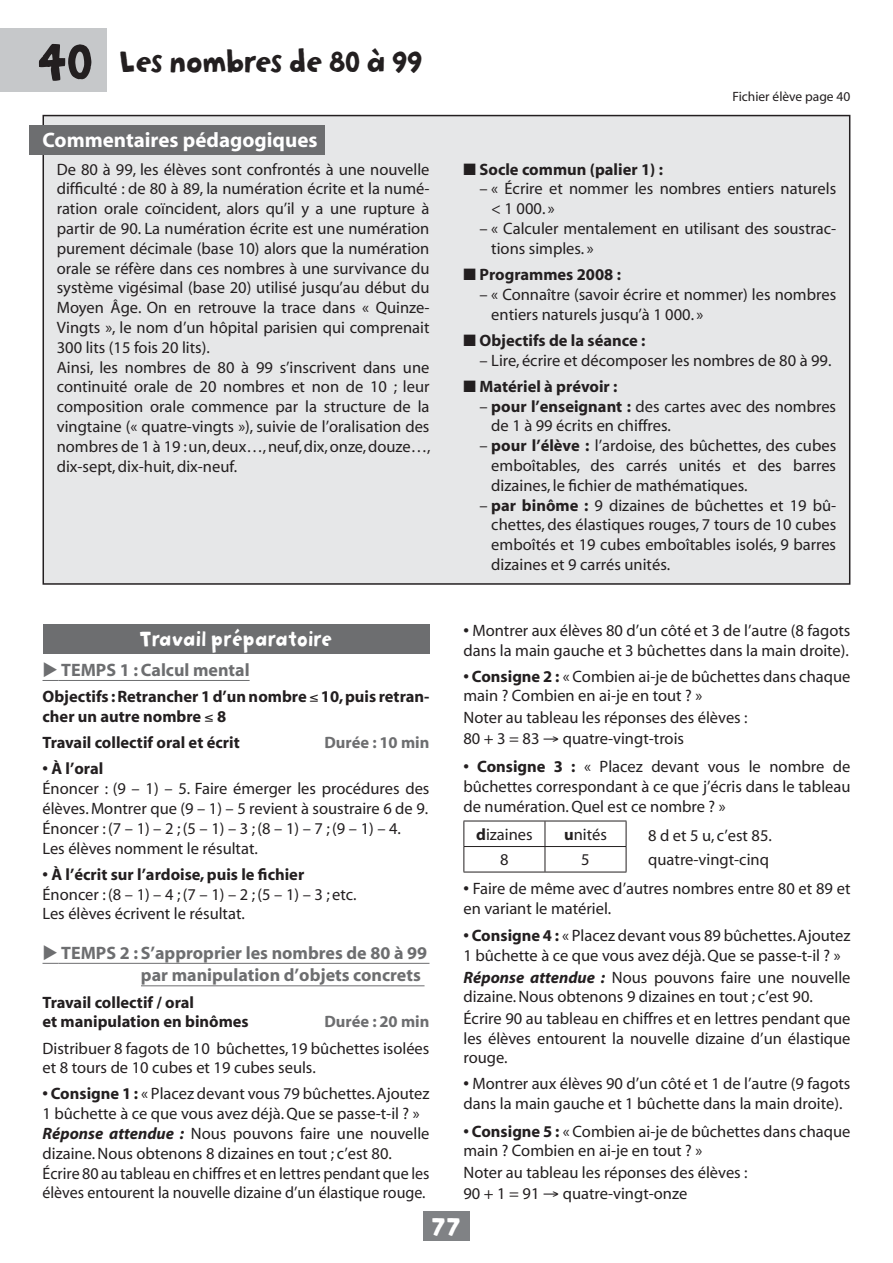
<style>
.page{position:relative;width:893px;height:1263px;background:#fff}
.page>*{position:absolute;margin:0;border:0;box-sizing:border-box;transform-origin:0 0}
.t1{font:60px "Slappy Inline";color:#231f20}
.t2{font:34.5px "Slappy Inline";letter-spacing:-.04em;color:#231f20}
.t3{font:28.5px "Slappy Inline";color:#fff}
.t4{font:24px "Slappy Inline";letter-spacing:-.02em;color:#fff;scale:.92 1}
.t5{font:700 21px "Myriad";color:#fff}
.t6{font:700 18px/22.5px "Myriad";color:#6d6e70}
.t7{font:16.5px/19.8px "Myriad";color:#231f20}
.t8{font:700 16.5px/19.8px "Myriad";color:#231f20}
.t9{font:700 16.5px "Myriad";color:#6d6e70}
.t10{font:13.5px "Myriad";color:#231f20}
.s1{font-weight:700}
.s2{font-weight:700;font-style:italic}
</style>
<div class="page">
<div style="left:43px;top:116px;width:807px;height:468px;background:#e6e7e8"></div>
<hr style="left:58px;top:680px;width:192px;height:1px;background:#6d6e70">
<hr style="left:58px;top:963px;width:371px;height:1px;background:#6d6e70">
<hr style="left:141px;top:985px;width:284px;height:1px;background:#6d6e70">
<div style="left:43px;top:624px;width:386px;height:29px;background:#6d6e70"></div>
<hr style="left:463px;top:821px;width:82px;height:1px;background:#231f20">
<hr style="left:545px;top:821px;width:81px;height:1px;background:#231f20">
<hr style="left:463px;top:846px;width:82px;height:1px;background:#231f20">
<svg style="left:463px;top:821px;width:1px;height:51px"></svg>
<hr style="left:545px;top:846px;width:81px;height:1px;background:#231f20">
<svg style="left:545px;top:821px;width:1px;height:51px"></svg>
<svg style="left:626px;top:821px;width:1px;height:51px"></svg>
<hr style="left:463px;top:872px;width:163px;height:1px;background:#231f20">
<div style="left:0;top:28px;width:106px;height:64px;background:#c6c8ca"></div>
<div style="left:30px;top:125px;width:295px;height:30px;background:#6d6e70"></div>
<div style="left:423px;top:1211px;width:47px;height:30px;background:#808285"></div>
<svg style="left:43px;top:680px;width:15px;height:1px"></svg>
<svg style="left:43px;top:962px;width:15px;height:2px"></svg>
<h1 class="t1" style="left:37px;top:24px;width:60px">40</h1>
<h2 class="t2" style="left:119px;top:40px;width:306px">Les nombres de 80 à 99</h2>
<p class="t5" style="left:43px;top:132px;width:277px">Commentaires pédagogiques</p>
<p class="t10" style="left:732px;top:91px;width:119px">Fichier élève page 40</p>
<p class="t7" style="left:57px;top:160px;width:375px">De 80 à 99, les élèves sont confrontés à une nouvelle difficulté : de 80 à 89, la numération écrite et la numé&shy;ration orale coïncident, alors qu’il y a une rupture à partir de 90. La numération écrite est une numération purement décimale (base 10) alors que la numération orale se réfère dans ces nombres à une survivance du système vigésimal (base 20) utilisé jusqu’au début du Moyen Âge. On en retrouve la trace dans « Quinze-Vingts », le nom d’un hôpital parisien qui comprenait 300 lits (15 fois 20 lits).<br>Ainsi, les nombres de 80 à 99 s’inscrivent dans une continuité orale de 20 nombres et non de 10 ; leur composition orale commence par la structure de la vingtaine (« quatre-vingts »), suivie de l’oralisation des nombres de 1 à 19 : un, deux…, neuf, dix, onze, douze…, dix-sept, dix-huit, dix-neuf.</p>
<p class="t8" style="left:463px;top:160px;width:201px">■ Socle commun (palier 1) :</p>
<p class="t7" style="left:491px;top:180px;width:346px;text-indent:-12px">– « Écrire et nommer les nombres entiers naturels &lt; 1 000. »</p>
<p class="t7" style="left:491px;top:220px;width:346px;text-indent:-12px">– « Calculer mentalement en utilisant des soustrac&shy;tions simples. »</p>
<p class="t8" style="left:463px;top:266px;width:159px">■ Programmes 2008 :</p>
<p class="t7" style="left:491px;top:286px;width:346px;text-indent:-12px">– « Connaître (savoir écrire et nommer) les nombres entiers naturels jusqu’à 1 000. »</p>
<p class="t8" style="left:463px;top:332px;width:183px">■ Objectifs de la séance :</p>
<p class="t7" style="left:480px;top:351px;width:353px">– Lire, écrire et décomposer les nombres de 80 à 99.</p>
<p class="t8" style="left:463px;top:378px;width:156px">■ Matériel à prévoir :</p>
<p class="t7" style="left:491px;top:397px;width:346px;text-indent:-12px">– <span class="s1">pour l’enseignant :</span> des cartes avec des nombres de 1 à 99 écrits en chiffres.</p>
<p class="t7" style="left:491px;top:437px;width:346px;text-align:justify;text-indent:-12px">– <span class="s1">pour l’élève :</span> l’ardoise, des bûchettes, des cubes emboîtables, des carrés unités et des barres dizaines, le fichier de mathématiques.</p>
<p class="t7" style="left:491px;top:496px;width:346px;text-align:justify;text-indent:-12px">– <span class="s1">par binôme :</span> 9 dizaines de bûchettes et 19 bû&shy;chettes, des élastiques rouges, 7 tours de 10 cubes emboîtés et 19 cubes emboîtables isolés, 9 barres dizaines et 9 carrés unités.</p>
<h3 class="t4" style="left:140px;top:623px;width:211px">Travail préparatoire</h3>
<p class="t6" style="left:61px;top:660px;width:190px">TEMPS 1 : Calcul mental</p>
<p class="t8" style="left:43px;top:688px;width:388px">Objectifs : Retrancher 1 d’un nombre ≤ 10, puis retran&shy;cher un autre nombre ≤ 8</p>
<p class="t8" style="left:43px;top:734px;width:199px">Travail collectif oral et écrit</p>
<p class="t9" style="left:324px;top:736px;width:107px">Durée : 10 min</p>
<p class="t8" style="left:43px;top:760px;width:62px">• À l’oral</p>
<p class="t7" style="left:43px;top:780px;width:388px">Énoncer : (9 – 1) – 5. Faire émerger les procédures des élèves. Montrer que (9 – 1) – 5 revient à soustraire 6 de 9.<br>Énoncer : (7 – 1) – 2 ; (5 – 1) – 3 ; (8 – 1) – 7 ; (9 – 1) – 4.<br>Les élèves nomment le résultat.</p>
<p class="t8" style="left:43px;top:865px;width:263px">• À l’écrit sur l’ardoise, puis le fichier</p>
<p class="t7" style="left:43px;top:885px;width:316px">Énoncer : (8 – 1) – 4 ; (7 – 1) – 2 ; (5 – 1) – 3 ; etc.<br>Les élèves écrivent le résultat.</p>
<p class="t6" style="left:141px;top:943px;width:288px;text-indent:-80px">TEMPS 2 : S’approprier les nombres de 80 à 99 par manipulation d’objets concrets</p>
<p class="t8" style="left:43px;top:993px;width:208px">Travail collectif / oral<br>et manipulation en binômes</p>
<p class="t9" style="left:324px;top:1015px;width:107px">Durée : 20 min</p>
<p class="t7" style="left:43px;top:1039px;width:388px">Distribuer 8 fagots de 10 bûchettes, 19 bûchettes isolées et 8 tours de 10 cubes et 19 cubes seuls.</p>
<p class="t7" style="left:43px;top:1085px;width:389px"><span class="s1">• Consigne 1 :</span> « Placez devant vous 79 bûchettes. Ajoutez 1 bûchette à ce que vous avez déjà. Que se passe-t-il ? » <span class="s2">Réponse attendue :</span> Nous pouvons faire une nouvelle dizaine. Nous obtenons 8 dizaines en tout ; c’est 80.<br>Écrire 80 au tableau en chiffres et en lettres pendant que les élèves entourent la nouvelle dizaine d’un élastique rouge.</p>
<p class="t7" style="left:463px;top:622px;width:388px"><span class="s1">•</span> Montrer aux élèves 80 d’un côté et 3 de l’autre (8 fagots dans la main gauche et 3 bûchettes dans la main droite).</p>
<p class="t7" style="left:463px;top:667px;width:388px"><span class="s1">• Consigne 2 :</span> « Combien ai-je de bûchettes dans chaque main ? Combien en ai-je en tout ? »</p>
<p class="t7" style="left:463px;top:708px;width:286px;line-height:21.5px">Noter au tableau les réponses des élèves :<br>80 + 3 = 83 → quatre-vingt-trois</p>
<p class="t7" style="left:463px;top:758px;width:388px;text-align:justify"><span class="s1">• Consigne 3 :</span> « Placez devant vous le nombre de bûchettes correspondant à ce que j’écris dans le tableau de numération. Quel est ce nombre ? »</p>
<p class="t7" style="left:476px;top:826px;width:58px"><span class="s1">d</span>izaines</p>
<p class="t7" style="left:564px;top:826px;width:44px"><span class="s1">u</span>nités</p>
<p class="t7" style="left:500px;top:851px;width:10px">8</p>
<p class="t7" style="left:581px;top:851px;width:10px">5</p>
<p class="t7" style="left:648px;top:824px;width:125px;line-height:24px">8 d et 5 u, c’est 85. quatre-vingt-cinq</p>
<p class="t7" style="left:463px;top:880px;width:388px"><span class="s1">•</span> Faire de même avec d’autres nombres entre 80 et 89 et en variant le matériel.</p>
<p class="t7" style="left:463px;top:927px;width:389px"><span class="s1">• Consigne 4 :</span> « Placez devant vous 89 bûchettes. Ajoutez<br>1 bûchette à ce que vous avez déjà. Que se passe-t-il ? »</p>
<p class="t7" style="left:463px;top:968px;width:388px"><span class="s2">Réponse attendue :</span> Nous pouvons faire une nouvelle dizaine. Nous obtenons 9 dizaines en tout ; c’est 90.</p>
<p class="t7" style="left:463px;top:1010px;width:388px;text-align:justify">Écrire 90 au tableau en chiffres et en lettres pendant que les élèves entourent la nouvelle dizaine d’un élastique rouge.</p>
<p class="t7" style="left:463px;top:1075px;width:388px"><span class="s1">•</span> Montrer aux élèves 90 d’un côté et 1 de l’autre (9 fagots dans la main gauche et 1 bûchette dans la main droite).</p>
<p class="t7" style="left:463px;top:1122px;width:388px"><span class="s1">• Consigne 5 :</span> « Combien ai-je de bûchettes dans chaque main ? Combien en ai-je en tout ? »</p>
<p class="t7" style="left:463px;top:1163px;width:286px;line-height:21.5px">Noter au tableau les réponses des élèves :<br>90 + 1 = 91 → quatre-vingt-onze</p>
<h3 class="t3" style="left:432px;top:1209px;width:31px">77</h3>
</div>
